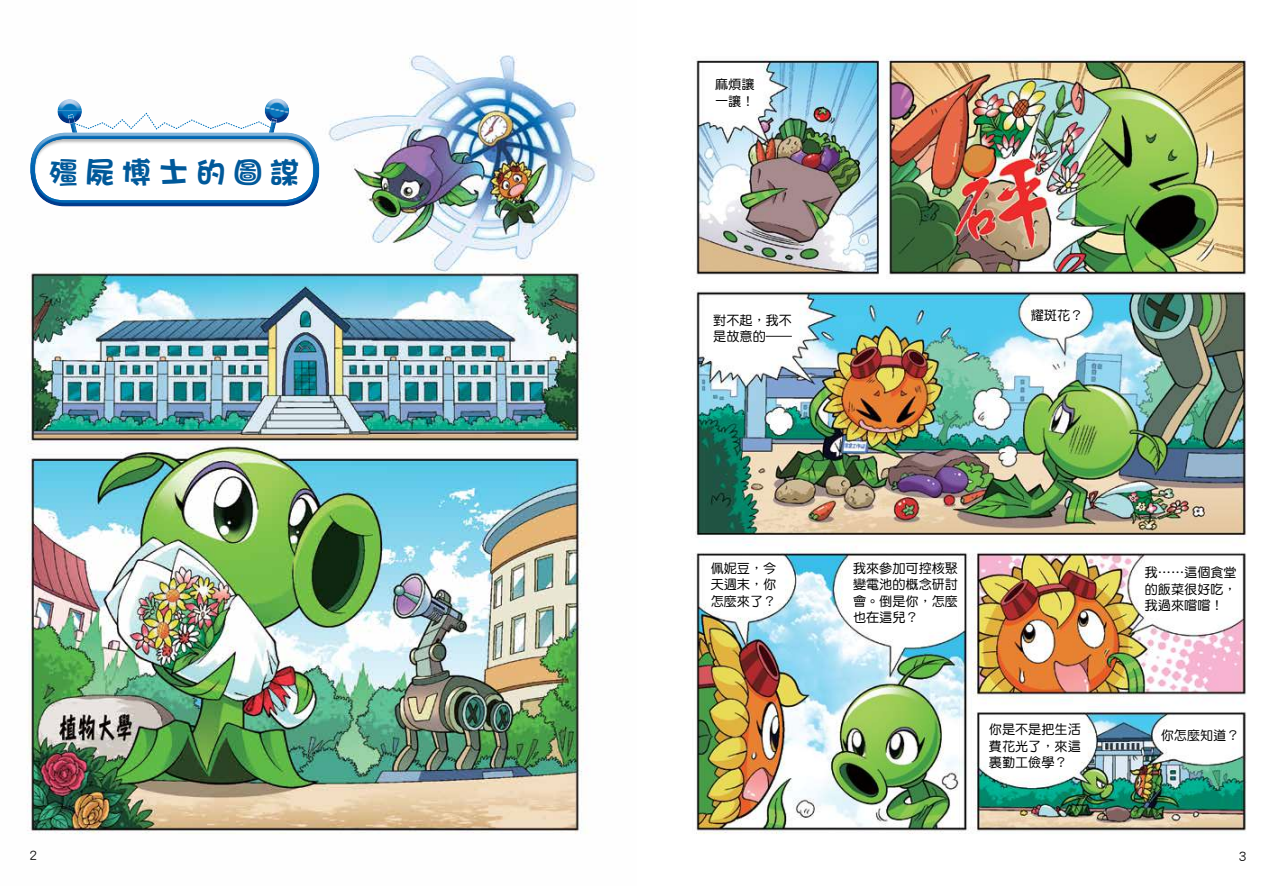
<style>
.page{position:relative;width:1276px;height:886px;background:#fff}
.page>*{position:absolute;margin:0;border:0;box-sizing:border-box;transform-origin:0 0}
.t1{font:30px "DF Hai Bao HK W9";letter-spacing:.23em;color:#00599a}
.t2{font:13.12px/16.2px "DF Yuan HK W5";color:#000;text-align:justify}
.t3{font:12.5px "DF Yuan HK W5";color:#000}
</style>
<div class="page">
<img style="left:27px;top:55px;width:569px;height:779px">
<img style="left:693px;top:56px;width:554px;height:778px">
<svg style="left:57px;top:98px;width:28px;height:12px"></svg>
<div style="left:57px;top:110px;width:28px;height:48px;background:#562d91;opacity:.5"></div>
<svg style="left:57px;top:110px;width:204px;height:20px"></svg>
<svg style="left:261px;top:96px;width:32px;height:13px"></svg>
<div style="left:261px;top:109px;width:32px;height:53px;background:#562d91;opacity:.5"></div>
<svg style="left:30px;top:131px;width:291px;height:33px"></svg>
<div style="left:30px;top:164px;width:291px;height:43px;background:#562d91;opacity:.5"></div>
<div style="left:34px;top:137px;width:281px;height:64px;background:#000;opacity:.3"></div>
<h1 class="t1" style="left:48px;top:156px;width:253px">殭屍博士的圖謀</h1>
<p class="t2" style="left:715px;top:76px;width:41px">麻煩讓一讓！</p>
<p class="t2" style="left:713px;top:312px;width:80px">對不起，我不是故意的—</p>
<p class="t2" style="left:1030px;top:307px;width:54px">耀斑花？</p>
<p class="t2" style="left:710px;top:560px;width:67px">佩妮豆，今天週末，你怎麼來了？</p>
<p class="t2" style="left:853px;top:560px;width:106px">我來參加可控核聚變電池的概念研討會。倒是你，怎麼也在這兒？</p>
<p class="t2" style="left:1144px;top:564px;width:93px">我……這個食堂的飯菜很好吃，我過來嚐嚐！</p>
<p class="t2" style="left:989px;top:721px;width:93px">你是不是把生活費花光了，來這裏勤工儉學？</p>
<p class="t2" style="left:1160px;top:727px;width:80px">你怎麼知道？</p>
<p class="t3" style="left:29px;top:849px;width:9px">2</p>
<p class="t3" style="left:1238px;top:849px;width:9px">3</p>
</div>
